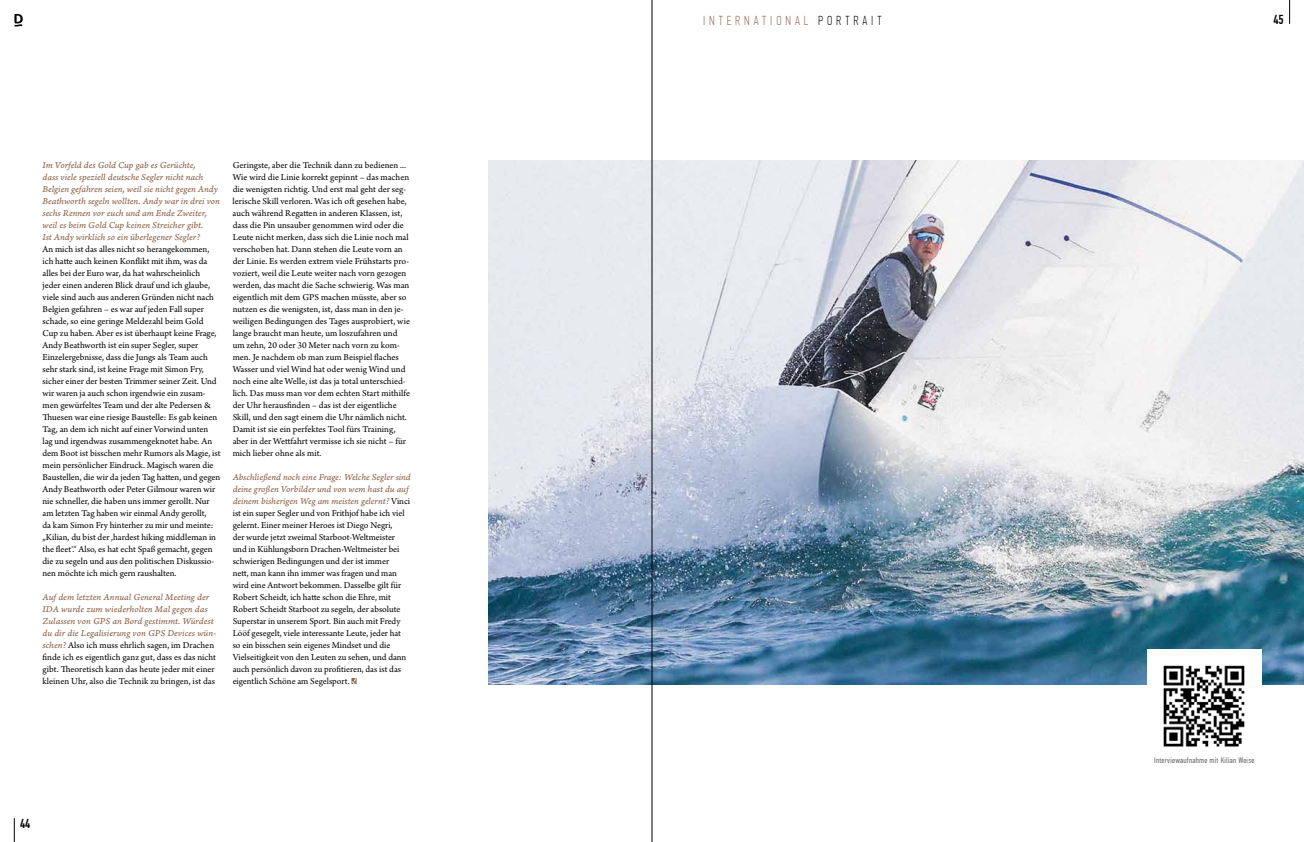
<style>
.page{position:relative;width:1304px;height:842px;background:#fff}
.page>*{position:absolute;margin:0;border:0;box-sizing:border-box;transform-origin:0 0}
.t1{font:100 13px "PF Din Text Comp Pro";letter-spacing:.3em;color:#8d634b}
.t2{font:500 13px "PF Din Text Comp Pro";color:#000}
.t3{font:9.5px/12px "Arno Pro";color:#000}
.t4{font:9.5px/12px "Arno Pro Italic Caption";letter-spacing:-.005em;color:#8d634b}
.t5{font:8px "PF Din Text Comp Pro";letter-spacing:.03em;color:#706f6f;scale:1.06 1}
.s1{font-family:"Arno Pro Italic Caption";color:#8d634b}
.s2{font-family:"Arno Pro";color:#000}
.s3{color:#000}
</style>
<div class="page">
<svg style="left:351px;top:678px;width:6px;height:6px"></svg>
<img style="left:488px;top:160px;width:816px;height:524px">
<div style="left:1147px;top:649px;width:114px;height:114px;background:#fff"></div>
<img style="left:1163px;top:665px;width:82px;height:82px">
<svg style="left:14px;top:818px;width:1px;height:24px"></svg>
<svg style="left:1289px;top:0;width:1px;height:24px"></svg>
<svg style="left:14px;top:14px;width:9px;height:13px"></svg>
<hr style="left:652px;top:0;width:1px;height:842px;background:#000">
<p class="t4" style="left:43px;top:159px;width:179px">Im Vorfeld des Gold Cup gab es Gerüchte,<br>dass viele speziell deutsche Segler nicht nach Belgien gefahren seien, weil sie nicht gegen Andy Beathworth segeln wollten. Andy war in drei von sechs Rennen vor euch und am Ende Zweiter, weil es beim Gold Cup keinen Streicher gibt.<br>Ist Andy wirklich so ein überlegener Segler?</p>
<p class="t3" style="left:43px;top:244px;width:180px">An mich ist das alles nicht so herangekommen, ich hatte auch keinen Konflikt mit ihm, was da alles bei der Euro war, da hat wahrscheinlich<br>jeder einen anderen Blick drauf und ich glaube, viele sind auch aus anderen Gründen nicht nach Belgien gefahren – es war auf jeden Fall super schade, so eine geringe Meldezahl beim Gold Cup zu haben. Aber es ist überhaupt keine Frage, Andy Beathworth ist ein super Segler, super Einzelergebnisse, dass die Jungs als Team auch sehr stark sind, ist keine Frage mit Simon Fry, sicher einer der besten Trimmer seiner Zeit. Und wir waren ja auch schon irgendwie ein zusam&shy;men gewürfeltes Team und der alte Pedersen &amp; Thuesen war eine riesige Baustelle: Es gab keinen Tag, an dem ich nicht auf einer Vorwind unten lag und irgendwas zusammengeknotet habe. An dem Boot ist bisschen mehr Rumors als Magie, ist mein persönlicher Eindruck. Magisch waren die Baustellen, die wir da jeden Tag hatten, und gegen Andy Beathworth oder Peter Gilmour waren wir nie schneller, die haben uns immer gerollt. Nur am letzten Tag haben wir einmal Andy gerollt,<br>da kam Simon Fry hinterher zu mir und meinte: „Kilian, du bist der ‚hardest hiking middleman in the fleet‘.“ Also, es hat echt Spaß gemacht, gegen die zu segeln und aus den politischen Diskussio&shy;nen möchte ich mich gern raushalten.</p>
<p class="t4" style="left:43px;top:591px;width:175px">Auf dem letzten Annual General Meeting der IDA wurde zum wiederholten Mal gegen das Zulassen von GPS an Bord gestimmt. Würdest du dir die Legalisierung von GPS Devices wün-</p>
<p class="t3" style="left:43px;top:640px;width:175px"><span class="s1">schen?</span> Also ich muss ehrlich sagen, im Drachen finde ich es eigentlich ganz gut, dass es das nicht gibt. Theoretisch kann das heute jeder mit einer kleinen Uhr, also die Technik zu bringen, ist das</p>
<p class="t3" style="left:233px;top:160px;width:179px">Geringste, aber die Technik dann zu bedienen ...<br>Wie wird die Linie korrekt gepinnt – das machen die wenigsten richtig. Und erst mal geht der seg&shy;lerische Skill verloren. Was ich oft gesehen habe, auch während Regatten in anderen Klassen, ist, dass die Pin unsauber genommen wird oder die Leute nicht merken, dass sich die Linie noch mal verschoben hat. Dann stehen die Leute vorn an der Linie. Es werden extrem viele Frühstarts pro&shy;voziert, weil die Leute weiter nach vorn gezogen werden, das macht die Sache schwierig. Was man eigentlich mit dem GPS machen müsste, aber so nutzen es die wenigsten, ist, dass man in den je&shy;weiligen Bedingungen des Tages ausprobiert, wie lange braucht man heute, um loszufahren und um zehn, 20 oder 30 Meter nach vorn zu kom&shy;men. Je nachdem ob man zum Beispiel flaches Wasser und viel Wind hat oder wenig Wind und noch eine alte Welle, ist das ja total unterschied&shy;lich. Das muss man vor dem echten Start mithilfe der Uhr herausfinden – das ist der eigentliche Skill, und den sagt einem die Uhr nämlich nicht.<br>Damit ist sie ein perfektes Tool fürs Training, aber in der Wettfahrt vermisse ich sie nicht – für mich lieber ohne als mit.</p>
<p class="t4" style="left:233px;top:471px;width:180px">Abschließend noch eine Frage: Welche Segler sind deine großen Vorbilder und von wem hast du auf deinem bisherigen Weg am meisten gelernt? <span class="s2">Vinci</span></p>
<p class="t3" style="left:233px;top:508px;width:175px">ist ein super Segler und von Frithjof habe ich viel gelernt. Einer meiner Heroes ist Diego Negri, der wurde jetzt zweimal Starboot-Weltmeister und in Kühlungsborn Drachen-Weltmeister bei schwierigen Bedingungen und der ist immer nett, man kann ihn immer was fragen und man wird eine Antwort bekommen. Dasselbe gilt für Robert Scheidt, ich hatte schon die Ehre, mit Robert Scheidt Starboot zu segeln, der absolute Superstar in unserem Sport. Bin auch mit Fredy Lööf gesegelt, viele interessante Leute, jeder hat so ein bisschen sein eigenes Mindset und die Vielseitigkeit von den Leuten zu sehen, und dann auch persönlich davon zu profitieren, das ist das eigentlich Schöne am Segelsport.</p>
<h1 class="t2" style="left:20px;top:816px;width:12px">44</h1>
<h1 class="t1" style="left:703px;top:13px;width:180px">INTERNATIONAL <span class="s3">PORTRAIT</span></h1>
<h1 class="t2" style="left:1273px;top:12px;width:12px">45</h1>
<p class="t5" style="left:1154px;top:756px;width:96px">Interviewaufnahme mit Kilian Weise</p>
</div>
